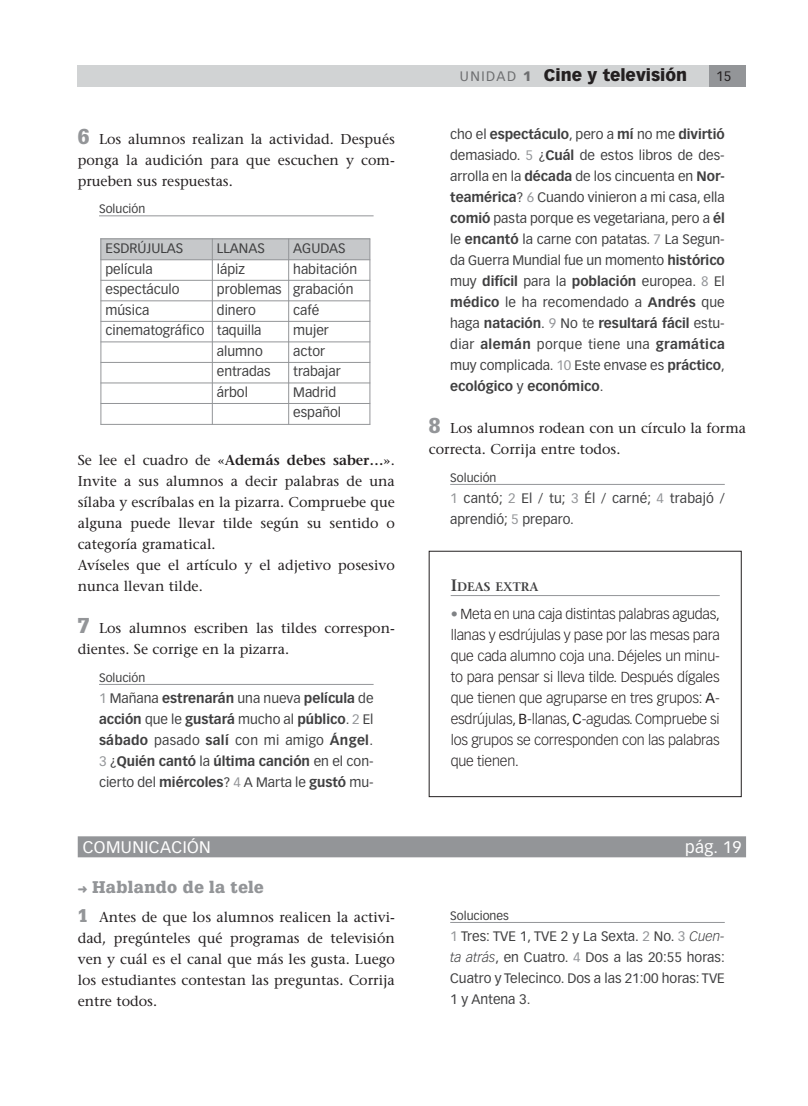
<style>
.page{position:relative;width:808px;height:1106px;background:#fff}
.page>*{position:absolute;margin:0;border:0;box-sizing:border-box;transform-origin:0 0}
.t1{font:900 16.5px "Vectora LT Std";color:#231f20}
.t2{font:16.5px "Vectora LT Std";letter-spacing:.03em;color:#fff}
.t3{font:900 16.5px "Glypha LT Std";letter-spacing:.03em;color:#939598}
.t4{font:500 14.25px/21px "Stone Serif Std";color:#231f20}
.t5{font:300 14.25px/21px "Vectora LT Std";letter-spacing:-.01em;color:#231f20;text-align:justify}
.t6{font:13.5px/21px "Vectora LT Std";color:#404041;text-align:justify}
.t7{font:700 13.5px/21px "Vectora LT Std";color:#404041;text-align:justify}
.t8{font:13.5px "Vectora LT Std";color:#231f20}
.t9{font:600 12.3px "Stone Serif Std";color:#404041}
.t10{font:12px "Vectora LT Std";color:#404041}
.s1{font-family:"Glypha LT Std";font-weight:900;font-size:21px;color:#939598}
.s2{font-weight:600}
.s3{font-weight:400;color:#939598}
.s4{font-weight:400}
.s5{font-weight:400;font-size:13.5px;color:#6d6e70}
.s6{font-size:13.5px;color:#6d6e70}
.s7{font-weight:700}
.s8{color:#939598}
.s9{font-size:16.5px}
.s10{color:#808285}
.s11{font-family:"Glypha LT Std";font-weight:900;font-size:18px;color:#939598}
.s12{font-weight:300;font-style:italic}
</style>
<div class="page">
<hr style="left:99px;top:216px;width:274px;height:1px;background:#939598">
<hr style="left:99px;top:684px;width:274px;height:1px;background:#939598">
<hr style="left:450px;top:484px;width:274px;height:1px;background:#939598">
<div style="left:100px;top:238px;width:112px;height:22px;background:#c6c8ca"></div>
<div style="left:212px;top:238px;width:76px;height:22px;background:#c6c8ca"></div>
<div style="left:288px;top:238px;width:82px;height:22px;background:#c6c8ca"></div>
<hr style="left:100px;top:238px;width:1px;height:187px;background:#939598">
<hr style="left:212px;top:238px;width:1px;height:187px;background:#939598">
<hr style="left:288px;top:238px;width:1px;height:187px;background:#939598">
<hr style="left:369px;top:238px;width:1px;height:187px;background:#939598">
<hr style="left:100px;top:238px;width:270px;height:1px;background:#939598">
<hr style="left:100px;top:259px;width:270px;height:1px;background:#939598">
<hr style="left:100px;top:280px;width:270px;height:1px;background:#939598">
<hr style="left:100px;top:300px;width:270px;height:1px;background:#939598">
<hr style="left:100px;top:321px;width:270px;height:1px;background:#939598">
<hr style="left:100px;top:342px;width:270px;height:1px;background:#939598">
<hr style="left:100px;top:362px;width:270px;height:1px;background:#939598">
<hr style="left:100px;top:383px;width:270px;height:1px;background:#939598">
<hr style="left:100px;top:403px;width:270px;height:1px;background:#939598">
<hr style="left:100px;top:424px;width:270px;height:1px;background:#939598">
<div style="left:428px;top:551px;width:313px;height:246px;border:1px solid #231f20"></div>
<hr style="left:450px;top:595px;width:269px;height:1px;background:#939598">
<div style="left:78px;top:65px;width:667px;height:21px;background:#d1d3d4"></div>
<div style="left:709px;top:65px;width:36px;height:21px;background:#939598"></div>
<div style="left:78px;top:836px;width:667px;height:21px;background:#939598"></div>
<hr style="left:450px;top:922px;width:274px;height:1px;background:#939598">
<p class="t4" style="left:78px;top:129px;width:318px;text-align:justify"><span class="s1">6</span> Los alumnos realizan la actividad. Después ponga la audición para que escuchen y com&shy;prueben sus respuestas.</p>
<p class="t10" style="left:99px;top:203px;width:48px">Solución</p>
<p class="t6" style="left:105px;top:239px;width:79px">ESDRÚJULAS</p>
<p class="t6" style="left:217px;top:239px;width:50px">LLANAS</p>
<p class="t6" style="left:293px;top:239px;width:54px">AGUDAS</p>
<p class="t6" style="left:105px;top:259px;width:49px">película</p>
<p class="t6" style="left:217px;top:259px;width:30px">lápiz</p>
<p class="t6" style="left:293px;top:259px;width:65px">habitación</p>
<p class="t6" style="left:105px;top:280px;width:76px">espectáculo</p>
<p class="t6" style="left:217px;top:280px;width:138px">problemas grabación</p>
<p class="t6" style="left:105px;top:300px;width:45px">música</p>
<p class="t6" style="left:217px;top:300px;width:41px">dinero</p>
<p class="t6" style="left:293px;top:300px;width:28px">café</p>
<p class="t6" style="left:105px;top:321px;width:157px">cinematográfico taquilla</p>
<p class="t6" style="left:293px;top:321px;width:37px">mujer</p>
<p class="t6" style="left:217px;top:341px;width:47px">alumno</p>
<p class="t6" style="left:293px;top:341px;width:33px">actor</p>
<p class="t6" style="left:217px;top:362px;width:55px">entradas</p>
<p class="t6" style="left:293px;top:362px;width:49px">trabajar</p>
<p class="t6" style="left:217px;top:382px;width:33px">árbol</p>
<p class="t6" style="left:293px;top:382px;width:49px;line-height:20.5px">Madrid español</p>
<p class="t4" style="left:78px;top:450px;width:318px">Se lee el cuadro de <span class="s2">«Además debes saber…»</span>.<br>Invite a sus alumnos a decir palabras de una sílaba y escríbalas en la pizarra. Compruebe que alguna puede llevar tilde según su sentido o categoría gramatical.<br>Avíseles que el artículo y el adjetivo posesivo nunca llevan tilde.</p>
<p class="t4" style="left:78px;top:618px;width:318px"><span class="s1">7</span> Los alumnos escriben las tildes correspon&shy;dientes. Se corrige en la pizarra.</p>
<p class="t10" style="left:99px;top:671px;width:48px">Solución</p>
<p class="t7" style="left:99px;top:688px;width:276px"><span class="s3">1</span> <span class="s4">Mañana</span> estrenarán <span class="s4">una nueva</span> película <span class="s4">de </span>acción <span class="s4">que le</span> gustará <span class="s4">mucho al</span> público<span class="s4">.</span> <span class="s3">2</span> <span class="s4">El </span>sábado <span class="s4">pasado</span> salí <span class="s4">con mi amigo</span> Ángel<span class="s4">.<br></span><span class="s3">3</span> <span class="s4">¿</span>Quién cantó <span class="s4">la</span> última canción <span class="s4">en el con&shy;cierto del</span> miércoles<span class="s4">?</span> <span class="s3">4</span> <span class="s4">A Marta le</span> gustó <span class="s4">mu-</span></p>
<p class="t1" style="left:459px;top:67px;width:228px"><span class="s5">UNIDAD</span> <span class="s6">1</span> Cine y televisión</p>
<p class="t8" style="left:715px;top:69px;width:17px">15</p>
<p class="t6" style="left:450px;top:125px;width:276px">cho el <span class="s7">espectáculo</span>, pero a <span class="s7">mí</span> no me <span class="s7">divirtió </span>demasiado. <span class="s8">5</span> ¿<span class="s7">Cuál</span> de estos libros de des&shy;arrolla en la <span class="s7">década</span> de los cincuenta en <span class="s7">Nor&shy;teamérica</span>? <span class="s8">6</span> Cuando vinieron a mi casa, ella <span class="s7">comió</span> pasta porque es vegetariana, pero a <span class="s7">él </span>le <span class="s7">encantó</span> la carne con patatas. <span class="s8">7</span> La Segun&shy;da Guerra Mundial fue un momento <span class="s7">histórico </span>muy <span class="s7">difícil</span> para la <span class="s7">población</span> europea. <span class="s8">8</span> El <span class="s7">médico</span> le ha recomendado a <span class="s7">Andrés</span> que haga <span class="s7">natación</span>. <span class="s8">9</span> No te <span class="s7">resultará fácil</span> estu&shy;diar <span class="s7">alemán</span> porque tiene una <span class="s7">gramática </span>muy complicada. <span class="s8">10</span> Este envase es <span class="s7">práctico</span>, <span class="s7">ecológico</span> y <span class="s7">económico</span>.</p>
<p class="t4" style="left:428px;top:418px;width:318px"><span class="s1">8</span> Los alumnos rodean con un círculo la forma correcta. Corrija entre todos.</p>
<p class="t10" style="left:450px;top:471px;width:48px">Solución</p>
<p class="t6" style="left:450px;top:488px;width:276px"><span class="s8">1</span> cantó; <span class="s8">2</span> El / tu; <span class="s8">3</span> Él / carné; <span class="s8">4</span> trabajó / aprendió; <span class="s8">5</span> preparo.</p>
<p class="t9" style="left:450px;top:581px;width:89px"><span class="s9">I</span>DEAS EXTRA</p>
<p class="t5" style="left:450px;top:604px;width:270px"><span class="s10">•</span> Meta en una caja distintas palabras agudas, llanas y esdrújulas y pase por las mesas para que cada alumno coja una. Déjeles un minu&shy;to para pensar si lleva tilde. Después dígales que tienen que agruparse en tres grupos: <span class="s4">A&shy;</span>esdrújulas, <span class="s4">B</span>-llanas, <span class="s4">C</span>-agudas. Compruebe si los grupos se corresponden con las palabras que tienen.</p>
<p class="t2" style="left:83px;top:838px;width:129px">COMUNICACIÓN</p>
<p class="t2" style="left:684px;top:838px;width:58px">pág. 19</p>
<p class="t3" style="left:92px;top:880px;width:172px">Hablando de la tele</p>
<p class="t4" style="left:78px;top:907px;width:318px;text-align:justify"><span class="s11">1</span> Antes de que los alumnos realicen la activi&shy;dad, pregúnteles qué programas de televisión ven y cuál es el canal que más les gusta. Luego los estudiantes contestan las preguntas. Corrija entre todos.</p>
<p class="t10" style="left:450px;top:909px;width:60px">Soluciones</p>
<p class="t6" style="left:450px;top:926px;width:276px"><span class="s8">1</span> Tres: TVE 1, TVE 2 y La Sexta. <span class="s8">2</span> No. <span class="s8">3</span> <span class="s12">Cuen&shy;ta atrás</span>, en Cuatro. <span class="s8">4</span> Dos a las 20:55 horas:<br>Cuatro y Telecinco. Dos a las 21:00 horas: TVE 1 y Antena 3.</p>
</div>
